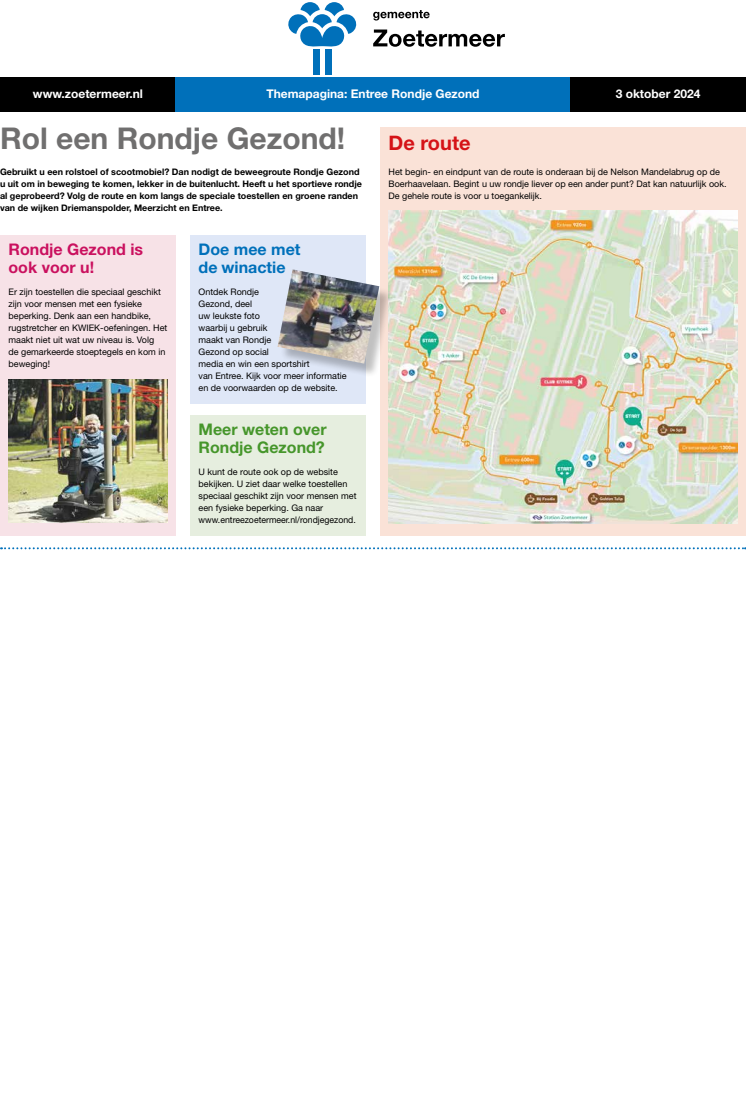
<style>
.page{position:relative;width:746px;height:1106px;background:#fff}
.page>*{position:absolute;margin:0;border:0;box-sizing:border-box;transform-origin:0 0}
.t1{font:30px "Helvetica Neue LT Std Bd 3";color:#706f6f}
.t2{font:20px "Helvetica Neue LT Std Bd 3";color:#d51317}
.t3{font:16px/18px "Helvetica Neue LT Std Bd 3";color:#46962b}
.t4{font:16px/18px "Helvetica Neue LT Std Bd 3";color:#ca115f}
.t5{font:16px/18px "Helvetica Neue LT Std Bd 3";color:#0070ba}
.t6{font:12px "Helvetica Neue LT Std Bd 3";color:#fff}
.t7{font:9.1px "Helvetica Neue LT Std Roman 4";color:#000;scale:.96 1}
.t8{font:9px/12px "Helvetica Neue LT Std Roman 4";color:#000}
.t9{font:9px/12px "Helvetica Neue LT Std Bd 3";color:#000}
</style>
<div class="page">
<svg style="left:373px;top:30px;width:132px;height:17px"></svg>
<svg style="left:373px;top:10px;width:56px;height:11px"></svg>
<svg style="left:288px;top:2px;width:69px;height:45px"></svg>
<div style="left:313px;top:49px;width:6px;height:25px;background:#0070ba"></div>
<div style="left:325px;top:49px;width:6px;height:25px;background:#0070ba"></div>
<div style="left:0;top:77px;width:176px;height:34px;background:#000"></div>
<div style="left:570px;top:77px;width:176px;height:34px;background:#000"></div>
<div style="left:176px;top:77px;width:394px;height:34px;background:#0070ba"></div>
<svg style="left:1px;top:547px;width:745px;height:2px"></svg>
<div style="left:190px;top:235px;width:176px;height:168px;background:#dfe7f7"></div>
<div style="left:190px;top:415px;width:176px;height:121px;background:#e6eedf"></div>
<div style="left:0;top:235px;width:176px;height:301px;background:#f7e2e7"></div>
<div style="left:380px;top:127px;width:366px;height:408px;background:#fae2d7"></div>
<img style="left:388px;top:211px;width:349px;height:312px">
<img style="left:9px;top:379px;width:158px;height:144px">
<div style="left:280px;top:272px;width:113px;height:105px;background:#000;opacity:.25"></div>
<img style="left:277px;top:269px;width:102px;height:94px">
<h3 class="t6" style="left:33px;top:86px;width:111px">www.zoetermeer.nl</h3>
<h3 class="t6" style="left:266px;top:86px;width:215px">Themapagina: Entree Rondje Gezond</h3>
<h3 class="t6" style="left:615px;top:86px;width:86px">3 oktober 2024</h3>
<h1 class="t1" style="left:0;top:119px;width:346px">Rol een Rondje Gezond!</h1>
<p class="t9" style="left:0;top:166px;width:363px">Gebruikt u een rolstoel of scootmobiel? Dan nodigt de beweegroute Rondje Gezond u uit om in beweging te komen, lekker in de buitenlucht. Heeft u het sportieve rondje al geprobeerd? Volg de route en kom langs de speciale toestellen en groene randen van de wijken Driemanspolder, Meerzicht en Entree.</p>
<h3 class="t5" style="left:198px;top:240px;width:103px">Doe mee met de winactie</h3>
<p class="t8" style="left:198px;top:286px;width:150px">Ontdek Rondje<br>Gezond, deel<br>uw leukste foto<br>waarbij u gebruik<br>maakt van Rondje<br>Gezond op social<br>media en win een sportshirt<br>van Entree. Kijk voor meer informatie en de voorwaarden op de website.</p>
<h3 class="t3" style="left:198px;top:420px;width:130px">Meer weten over<br>Rondje Gezond?</h3>
<p class="t8" style="left:198px;top:466px;width:159px">U kunt de route ook op de website bekijken. U ziet daar welke toestellen speciaal geschikt zijn voor mensen met een fysieke beperking. Ga naar</p>
<p class="t7" style="left:198px;top:515px;width:165px">www.entreezoetermeer.nl/rondjegezond.</p>
<h2 class="t2" style="left:388px;top:130px;width:83px">De route</h2>
<p class="t8" style="left:388px;top:166px;width:339px">Het begin- en eindpunt van de route is onderaan bij de Nelson Mandelabrug op de<br>Boerhaavelaan. Begint u uw rondje liever op een ander punt? Dat kan natuurlijk ook.<br>De gehele route is voor u toegankelijk.</p>
<h3 class="t4" style="left:9px;top:240px;width:136px">Rondje Gezond is ook voor u!</h3>
<p class="t8" style="left:9px;top:286px;width:160px">Er zijn toestellen die speciaal geschikt zijn voor mensen met een fysieke beperking. Denk aan een handbike, rugstretcher en KWIEK-oefeningen. Het maakt niet uit wat uw niveau is. Volg<br>de gemarkeerde stoeptegels en kom in beweging!</p>
</div>
